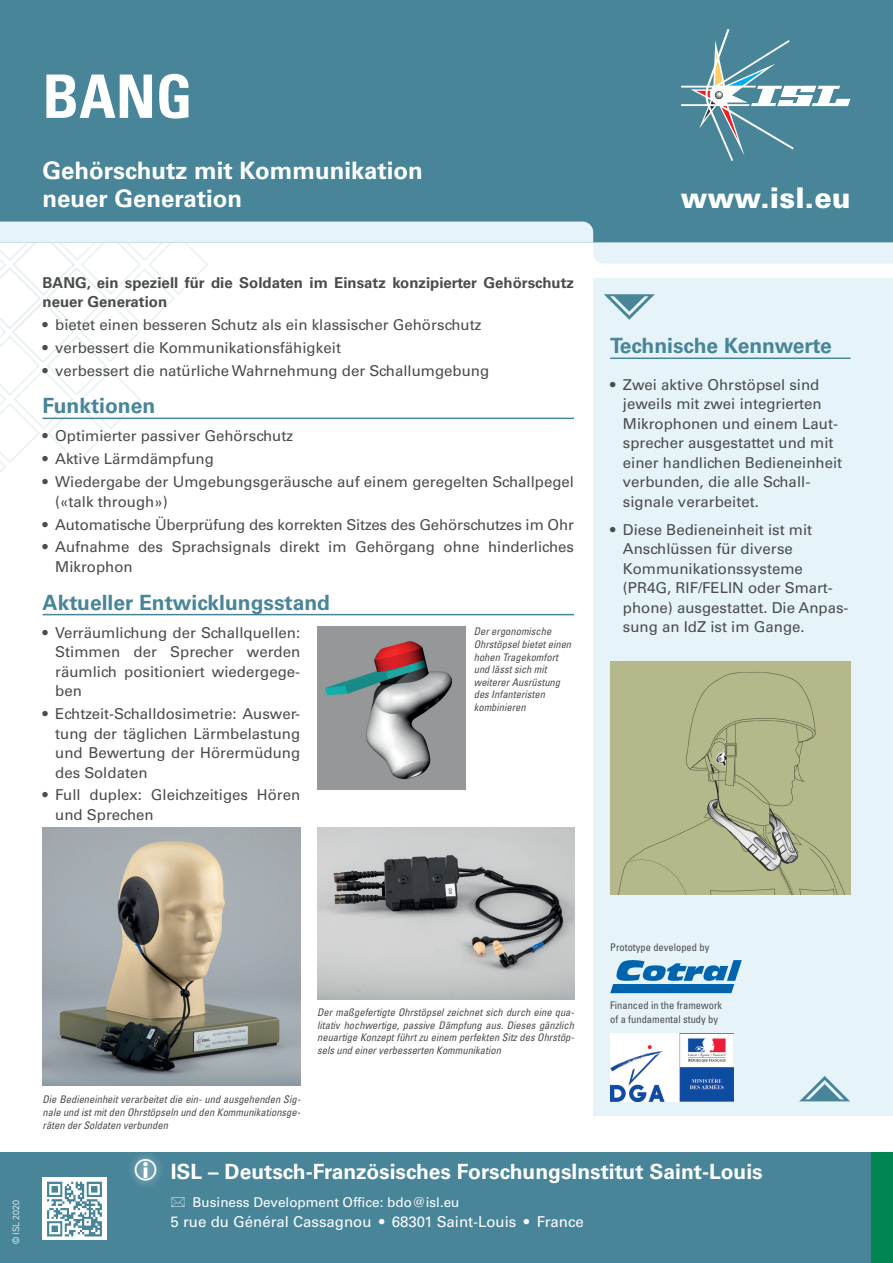
<style>
.page{position:relative;width:893px;height:1263px;background:#fff}
.page>*{position:absolute;margin:0;border:0;box-sizing:border-box;transform-origin:0 0}
.Title_flyer{font:700 condensed 60px "Univers LT Std";color:#fff}
.Web{font:900 28.5px "Univers LT Std";color:#fff}
.Subtitler_flyer{font:700 24px "Univers LT Std";color:#fff}
.Title_1{font:700 21px "Univers LT Std";color:#488599}
.Intitulé_ISL{font:700 21px "Univers LT Std";color:#fff}
.Text_DE{font:15px/19.5px "Univers LT Std";color:#4b4c4d}
.Text_DE-2{font:700 15px/19.5px "Univers LT Std";color:#4b4c4d}
.Contact___adress{font:15px "Univers LT Std";color:#fff}
.Contact___adress-2{font:13.5px "Univers LT Std";color:#fff}
.Legende_FR{font:italic condensed 10.5px/12.6px "Univers LT Std";color:#4b4c4d;text-align:justify}
.Text_FR{font:condensed 10.5px/13.5px "Univers LT Std";color:#4b4c4d}
.Signature{font:300 9px "Univers LT Std";color:#fff}
</style>
<div class="page">
<div style="left:593px;top:279px;width:300px;height:837px;background:#e6f4fa"></div>
<div style="left:0;top:1152px;width:893px;height:111px;background:#488599"></div>
<div style="left:0;top:0;width:893px;height:242px;background:#488599"></div>
<svg style="left:681px;top:29px;width:169px;height:132px"></svg>
<svg style="left:0;top:221px;width:893px;height:252px"></svg>
<svg style="left:800px;top:1076px;width:50px;height:25px"></svg>
<div style="left:872px;top:1152px;width:21px;height:111px;background:#008553"></div>
<img style="left:43px;top:1177px;width:64px;height:62px">
<div style="left:126px;top:1150px;width:40px;height:40px;background:#fff;opacity:.75"></div>
<hr style="left:43px;top:418px;width:531px;height:1px;background:#488599">
<hr style="left:43px;top:614px;width:531px;height:1px;background:#488599">
<hr style="left:610px;top:357px;width:240px;height:2px;background:#488599">
<img style="left:317px;top:627px;width:148px;height:162px">
<img style="left:610px;top:1033px;width:124px;height:68px">
<svg style="left:610px;top:960px;width:132px;height:33px"></svg>
<img style="left:43px;top:828px;width:257px;height:257px">
<img style="left:610px;top:661px;width:240px;height:234px">
<img style="left:317px;top:828px;width:257px;height:171px">
<svg style="left:135px;top:1158px;width:21px;height:22px"></svg>
<p class="Title_flyer" style="left:43px;top:60px;width:151px">BANG</p>
<p class="Subtitler_flyer" style="left:43px;top:156px;width:382px">Gehörschutz mit Kommunikation</p>
<p class="Subtitler_flyer" style="left:43px;top:185px;width:201px">neuer Generation</p>
<p class="Web" style="left:681px;top:180px;width:172px">www.isl.eu</p>
<p class="Text_DE-2" style="left:43px;top:273px;width:533px">BANG, ein speziell für die Soldaten im Einsatz konzipierter Gehörschutz neuer Generation</p>
<p class="Text_DE" style="left:43px;top:315px;width:440px">• bietet einen besseren Schutz als ein klassischer Gehörschutz</p>
<p class="Text_DE" style="left:43px;top:338px;width:300px">• verbessert die Kommunikationsfähigkeit</p>
<p class="Text_DE" style="left:43px;top:361px;width:448px">• verbessert die natürliche Wahrnehmung der Schallumgebung</p>
<p class="Title_1" style="left:43px;top:394px;width:114px">Funktionen</p>
<p class="Text_DE" style="left:43px;top:426px;width:252px">• Optimierter passiver Gehörschutz</p>
<p class="Text_DE" style="left:43px;top:449px;width:173px">• Aktive Lärmdämpfung</p>
<p class="Text_DE" style="left:55px;top:472px;width:520px;text-indent:-13px">• Wiedergabe der Umgebungsgeräusche auf einem geregelten Schallpegel («talk through»)</p>
<p class="Text_DE" style="left:43px;top:515px;width:533px">• Automatische Überprüfung des korrekten Sitzes des Gehörschutzes im Ohr</p>
<p class="Text_DE" style="left:55px;top:537px;width:520px;text-indent:-13px">• Aufnahme des Sprachsignals direkt im Gehörgang ohne hinderliches<br>Mikrophon</p>
<p class="Title_1" style="left:43px;top:590px;width:289px">Aktueller Entwicklungsstand</p>
<p class="Text_DE" style="left:55px;top:623px;width:246px;text-align:justify;text-indent:-13px">• Verräumlichung der Schallquellen:<br>Stimmen der Sprecher werden räumlich positioniert wiedergege&shy;ben</p>
<p class="Text_DE" style="left:55px;top:704px;width:246px;text-align:justify;text-indent:-13px">• Echtzeit-Schalldosimetrie: Auswer&shy;tung der täglichen Lärmbelastung und Bewertung der Hörermüdung des Soldaten</p>
<p class="Text_DE" style="left:55px;top:785px;width:246px;text-indent:-13px">• Full duplex: Gleichzeitiges Hören und Sprechen</p>
<p class="Title_1" style="left:610px;top:334px;width:223px">Technische Kennwerte</p>
<p class="Text_DE" style="left:623px;top:375px;width:221px;text-indent:-13px">• Zwei aktive Ohrstöpsel sind jeweils mit zwei integrierten<br>Mikrophonen und einem Laut&shy;sprecher ausgestattet und mit einer handlichen Bedieneinheit verbunden, die alle Schall&shy;signale verarbeitet.</p>
<p class="Text_DE" style="left:623px;top:520px;width:227px;text-indent:-13px">• Diese Bedieneinheit ist mit<br>Anschlüssen für diverse<br>Kommunikationssysteme (PR4G, RIF/FELIN oder Smart&shy;phone) ausgestattet. Die Anpas-</p>
<p class="Legende_FR" style="left:474px;top:625px;width:79px">Der ergonomische</p>
<p class="Text_DE" style="left:623px;top:617px;width:183px">sung an IdZ ist im Gange.</p>
<p class="Legende_FR" style="left:474px;top:638px;width:99px;text-align:left">Ohrstöpsel bietet einen hohen Tragekomfort und lässt sich mit weiterer Ausrüstung des Infanteristen kombinieren</p>
<p class="Signature" style="left:11px;top:1244px;width:46px;rotate:-90deg">© ISL 2020</p>
<p class="Legende_FR" style="left:43px;top:1093px;width:259px">Die Bedieneinheit verarbeitet die ein- und ausgehenden Sig&shy;nale und ist mit den Ohrstöpseln und den Kommunikationsge&shy;räten der Soldaten verbunden</p>
<p class="Legende_FR" style="left:317px;top:1006px;width:258px">Der maßgefertigte Ohrstöpsel zeichnet sich durch eine qua&shy;litativ hochwertige, passive Dämpfung aus. Dieses gänzlich neuartige Konzept führt zu einem perfekten Sitz des Ohrstöp&shy;sels und einer verbesserten Kommunikation</p>
<p class="Text_FR" style="left:610px;top:940px;width:101px">Prototype developed by</p>
<p class="Text_FR" style="left:610px;top:999px;width:113px">Financed in the framework of a fundamental study by</p>
<p class="Intitulé_ISL" style="left:171px;top:1159px;width:593px">ISL – Deutsch-Französisches ForschungsInstitut Saint-Louis</p>
<p class="Contact___adress-2" style="left:193px;top:1194px;width:268px">Business Development Office: bdo@isl.eu</p>
<p class="Contact___adress" style="left:171px;top:1212px;width:415px">5 rue du Général Cassagnou • 68301 Saint-Louis • France</p>
</div>
